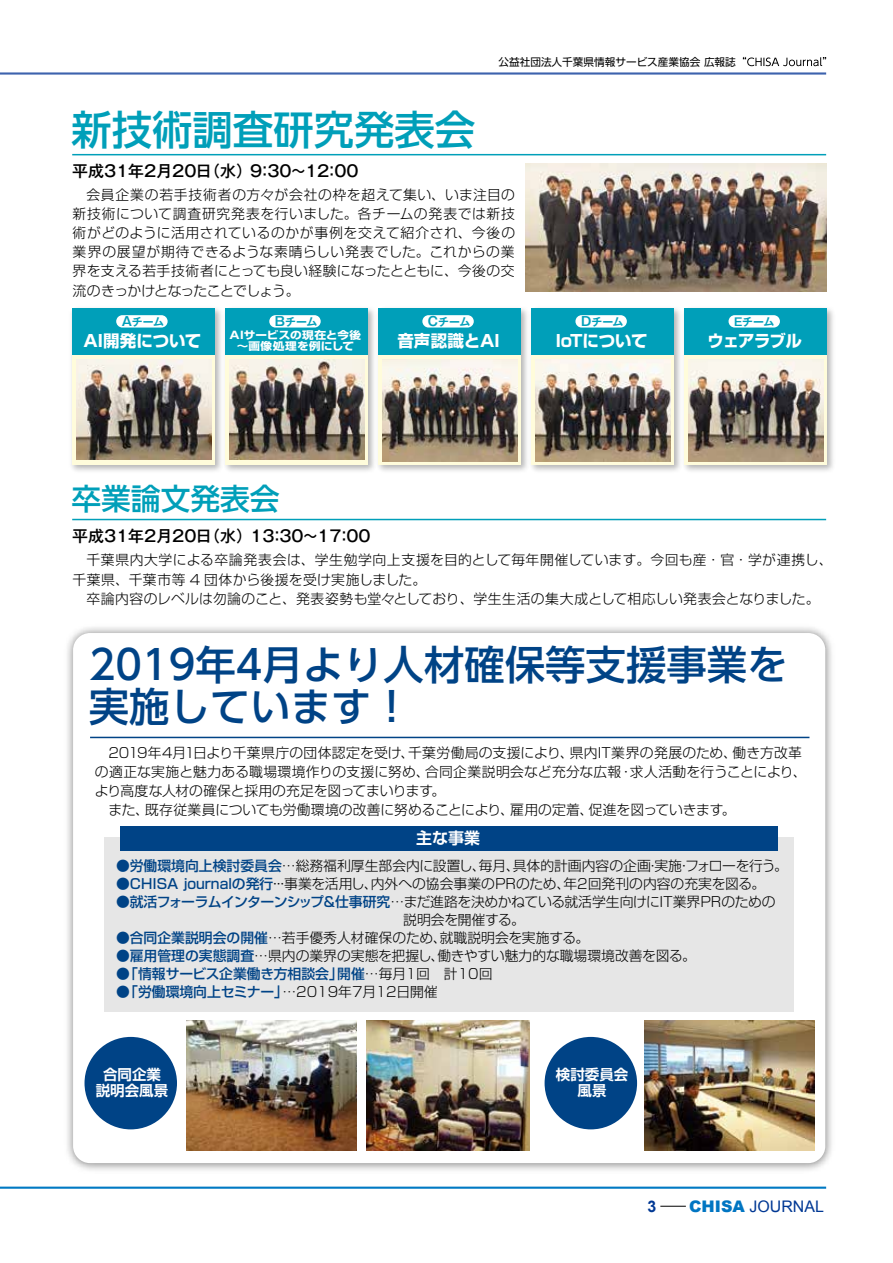
<style>
.page{position:relative;width:893px;height:1263px;background:#fff}
.page>*{position:absolute;margin:0;border:0;box-sizing:border-box;transform-origin:0 0}
.t1{font:500 40.35px/42.6px "UD Shin Go Pro";color:#004386}
.t2{font:500 40.35px "UD Shin Go Pro";color:#009fb9}
.t3{font:500 29.7px "UD Shin Go Pro";color:#009fb9}
.t4{font:700 16.5px "Shin Go Pro";letter-spacing:-.01em;color:#fff}
.t5{font:500 15.9px "Gothic MB101 Pro";color:#000}
.t6{font:15.9px "Arial";color:#003894}
.t7{font:700 15.9px "Shin Go Pro De";color:#fff}
.t8{font:700 15.9px "Arial";color:#003894}
.t9{font:700 14.55px/16.6px "Shin Go Pro De";color:#fff;text-align:center}
.t10{font:300 13.8px/19.2px "Shin Go Pro";color:#000;text-align:justify}
.t11{font:300 13.8px/19.2px "Shin Go Pro";letter-spacing:.025em;color:#000}
.t12{font:300 13.8px/18.1px "Shin Go Pro";letter-spacing:-.03em;color:#000}
.t13{font:500 13.8px "Shin Go Pro";color:#004386}
.t14{font:700 10.95px "Gothic MB101 Pro De";letter-spacing:-.025em;color:#009fb9}
.t15{font:10.65px "Shin Go Pro";color:#000}
.t16{font:700 10.5px/10.8px "Shin Go Pro";letter-spacing:.005em;color:#fff;text-align:center;scale:1.11 1}
.s1{font-size:12.6px}
.s2{font-weight:500;color:#004386}
.s3{font-weight:300;color:#000}
.s4{font-weight:900;color:#0075c2}
</style>
<div class="page">
<hr style="left:0;top:72px;width:826px;height:3px;background:#3d62ad">
<hr style="left:0;top:1186px;width:826px;height:3px;background:#0079c3">
<svg style="left:743px;top:57px;width:83px;height:9px"></svg>
<svg style="left:660px;top:1206px;width:26px;height:1px"></svg>
<img style="left:67px;top:627px;width:765px;height:544px">
<div style="left:73px;top:633px;width:752px;height:530px;background:#fff;border-radius:17px"></div>
<div style="left:105px;top:837px;width:689px;height:174px;background:#e6e6e6"></div>
<img style="left:187px;top:1021px;width:169px;height:130px">
<img style="left:366px;top:1021px;width:164px;height:130px">
<img style="left:526px;top:163px;width:300px;height:128px">
<hr style="left:72px;top:154px;width:754px;height:1px;background:#009fb9">
<hr style="left:72px;top:519px;width:754px;height:1px;background:#009fb9">
<hr style="left:90px;top:737px;width:719px;height:1px;background:#004386">
<div style="left:121px;top:827px;width:657px;height:24px;background:#004386"></div>
<div style="left:85px;top:1037px;width:92px;height:92px;background:#004386;border-radius:50%"></div>
<img style="left:645px;top:1021px;width:169px;height:129px">
<div style="left:545px;top:1037px;width:92px;height:92px;background:#004386;border-radius:50%"></div>
<img style="left:71px;top:309px;width:149px;height:162px">
<div style="left:72px;top:308px;width:143px;height:157px;background:#fffcdb"></div>
<div style="left:72px;top:308px;width:143px;height:47px;background:#009fb9"></div>
<div style="left:116px;top:315px;width:52px;height:13px;background:#fff;border-radius:6px"></div>
<img style="left:76px;top:359px;width:135px;height:101px">
<img style="left:220px;top:309px;width:153px;height:162px">
<div style="left:225px;top:308px;width:143px;height:157px;background:#fffcdb"></div>
<div style="left:225px;top:308px;width:143px;height:47px;background:#009fb9"></div>
<div style="left:269px;top:315px;width:52px;height:13px;background:#fff;border-radius:6px"></div>
<img style="left:229px;top:359px;width:135px;height:101px">
<img style="left:373px;top:309px;width:153px;height:162px">
<div style="left:378px;top:308px;width:143px;height:157px;background:#fffcdb"></div>
<div style="left:378px;top:308px;width:143px;height:47px;background:#009fb9"></div>
<div style="left:422px;top:315px;width:52px;height:13px;background:#fff;border-radius:6px"></div>
<img style="left:382px;top:359px;width:135px;height:102px">
<img style="left:526px;top:309px;width:153px;height:162px">
<div style="left:531px;top:308px;width:143px;height:157px;background:#fffcdb"></div>
<div style="left:531px;top:308px;width:143px;height:47px;background:#009fb9"></div>
<div style="left:575px;top:315px;width:52px;height:13px;background:#fff;border-radius:6px"></div>
<img style="left:535px;top:359px;width:135px;height:102px">
<img style="left:679px;top:309px;width:154px;height:162px">
<div style="left:684px;top:308px;width:143px;height:157px;background:#fffcdb"></div>
<div style="left:684px;top:308px;width:143px;height:47px;background:#009fb9"></div>
<div style="left:728px;top:315px;width:52px;height:13px;background:#fff;border-radius:6px"></div>
<img style="left:688px;top:359px;width:136px;height:102px">
<h1 class="t2" style="left:71px;top:97px;width:405px">新技術調査研究発表会</h1>
<p class="t5" style="left:72px;top:158px;width:288px">平成31年2月20日（水）9：30～12：00</p>
<p class="t15" style="left:498px;top:53px;width:239px">公益社団法人千葉県情報サービス産業協会 広報誌</p>
<p class="t10" style="left:73px;top:183px;width:444px">　会員企業の若手技術者の方々が会社の枠を超えて集い、いま注目の新技術について調査研究発表を行いました。各チームの発表では新技術がどのように活用されているのかが事例を交えて紹介され、今後の業界の展望が期待できるような素晴らしい発表でした。これからの業界を支える若手技術者にとっても良い経験になったとともに、今後の交流のきっかけとなったことでしょう。</p>
<p class="t14" style="left:122px;top:312px;width:44px"><span class="s1">A</span>チーム</p>
<p class="t4" style="left:83px;top:327px;width:119px">AI開発について</p>
<p class="t14" style="left:275px;top:312px;width:44px"><span class="s1">B</span>チーム</p>
<p class="t14" style="left:428px;top:312px;width:44px"><span class="s1">C</span>チーム</p>
<p class="t4" style="left:397px;top:327px;width:104px">音声認識とAI</p>
<p class="t14" style="left:581px;top:312px;width:44px"><span class="s1">D</span>チーム</p>
<p class="t4" style="left:556px;top:327px;width:93px">IoTについて</p>
<p class="t14" style="left:734px;top:313px;width:42px">Eチーム</p>
<p class="t16" style="left:230px;top:328px;width:120px">AIサービスの現在と今後～画像処理を例にして</p>
<p class="t4" style="left:708px;top:327px;width:96px">ウェアラブル</p>
<h2 class="t3" style="left:71px;top:475px;width:210px">卒業論文発表会</h2>
<p class="t5" style="left:72px;top:523px;width:300px">平成31年2月20日（水）13：30～17：00</p>
<p class="t11" style="left:73px;top:549px;width:761px;text-indent:14px">千葉県内大学による卒論発表会は、学生勉学向上支援を目的として毎年開催しています。今回も産・官・学が連携し、千葉県、千葉市等 4 団体から後援を受け実施しました。<br>　卒論内容のレベルは勿論のこと、発表姿勢も堂々としており、学生生活の集大成として相応しい発表会となりました。</p>
<h1 class="t1" style="left:89px;top:642px;width:700px">2019年4月より人材確保等支援事業を実施しています！</h1>
<p class="t10" style="left:95px;top:741px;width:713px;text-align:left">　2019年4月1日より千葉県庁の団体認定を受け、千葉労働局の支援により、県内IT業界の発展のため、働き方改革の適正な実施と魅力ある職場環境作りの支援に努め、合同企業説明会など充分な広報・求人活動を行うことにより、より高度な人材の確保と採用の充足を図ってまいります。<br>　また、既存従業員についても労働環境の改善に努めることにより、雇用の定着、促進を図っていきます。</p>
<p class="t7" style="left:416px;top:825px;width:65px">主な事業</p>
<p class="t10" style="left:116px;top:854px;width:673px"><span class="s2">●労働環境向上検討委員会</span>…総務福利厚生部会内に設置し、毎月、具体的計画内容の企画・実施・フォローを行う。</p>
<p class="t10" style="left:116px;top:872px;width:651px"><span class="s2">●CHISA journalの発行</span>・・・事業を活用し、内外への協会事業のPRのため、年2回発刊の内容の充実を図る。</p>
<p class="t12" style="left:403px;top:891px;width:374px;text-indent:-287px"><span class="s2">●就活フォーラムインターンシップ＆仕事研究</span>…まだ進路を決めかねている就活学生向けにＩＴ業界ＰＲのための説明会を開催する。</p>
<p class="t10" style="left:116px;top:927px;width:475px"><span class="s2">●合同企業説明会の開催</span>…若手優秀人材確保のため、就職説明会を実施する。</p>
<p class="t10" style="left:116px;top:945px;width:581px"><span class="s2">●雇用管理の実態調査</span>…県内の業界の実態を把握し、働きやすい魅力的な職場環境改善を図る。</p>
<p class="t13" style="left:116px;top:963px;width:378px">●「情報サービス企業働き方相談会」開催<span class="s3">…毎月1回　計10回</span></p>
<p class="t13" style="left:116px;top:981px;width:323px">●「労働環境向上セミナー」<span class="s3">…2019年7月12日開催</span></p>
<p class="t9" style="left:96px;top:1064px;width:74px">合同企業説明会風景</p>
<p class="t9" style="left:556px;top:1064px;width:74px">検討委員会風景</p>
<p class="t8" style="left:648px;top:1196px;width:10px">3</p>
<p class="t6" style="left:689px;top:1196px;width:136px"><span class="s4">CHISA</span> JOURNAL</p>
</div>
